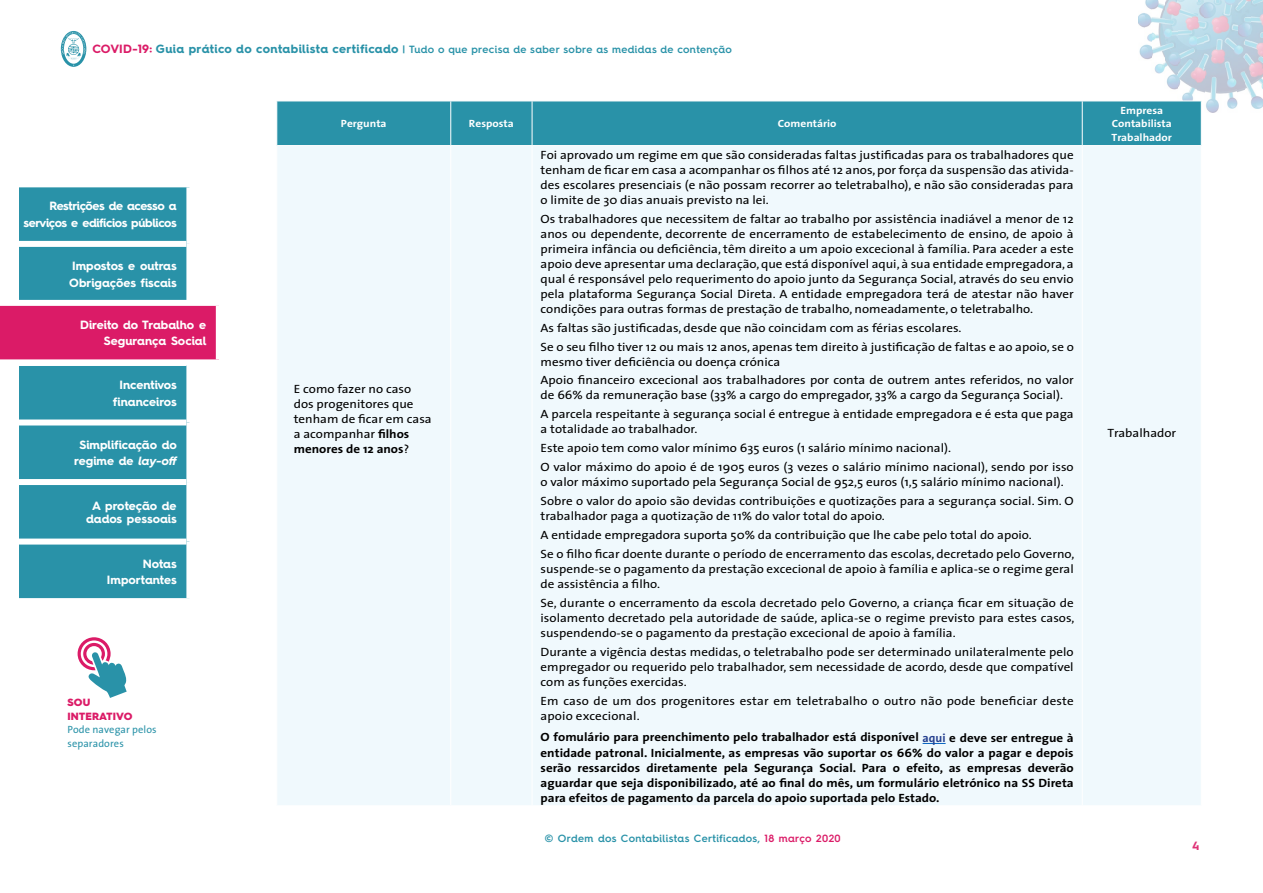
<style>
.page{position:relative;width:1263px;height:893px;background:#fff}
.page>*{position:absolute;margin:0;border:0;box-sizing:border-box;transform-origin:0 0}
.t1{font:12px/15px "The Sans";color:#000;scale:1.09 1}
.t2{font:700 12px/15px "The Sans";color:#000;text-align:justify;scale:1.09 1}
.t3{font:700 12px/16.5px "Hurme Geometric Sans 4";letter-spacing:-.005em;color:#fff;text-align:right}
.t4{font:700 12px/16.5px "Hurme Geometric Sans 4";letter-spacing:-.035em;color:#fff;text-align:right}
.t5{font:700 12px "Hurme Geometric Sans 4";color:#db1b67}
.t6{font:600 10.5px "Hurme Geometric Sans 4";letter-spacing:.03em;color:#2992a8}
.t7{font:700 10.5px/13.5px "The Sans";color:#fff;text-align:center;scale:1.09 1}
.t8{font:10.5px/13.5px "The Sans";letter-spacing:.01em;color:#2992a8}
.t9{font:900 10.5px/13.5px "Hurme Geometric Sans 4";letter-spacing:.02em;color:#db1b67}
.s1{font-weight:700;font-size:12px;color:#db1b67}
.s2{font-weight:700;font-size:12px}
.s3{font-style:italic}
.s4{font-weight:700}
.s5{color:#25408f}
.s6{color:#db1b67}
</style>
<div class="page">
<div style="left:19px;top:187px;width:167px;height:411px;background:#2992a8"></div>
<div style="left:0;top:241px;width:186px;height:6px;background:#fff"></div>
<div style="left:0;top:360px;width:186px;height:6px;background:#fff"></div>
<div style="left:0;top:419px;width:186px;height:6px;background:#fff"></div>
<div style="left:0;top:479px;width:186px;height:6px;background:#fff"></div>
<div style="left:0;top:539px;width:186px;height:6px;background:#fff"></div>
<svg style="left:78px;top:637px;width:49px;height:61px"></svg>
<img style="left:1204px;top:0;width:33px;height:113px">
<img style="left:1251px;top:0;width:12px;height:109px">
<img style="left:1178px;top:0;width:20px;height:101px">
<img style="left:1244px;top:0;width:7px;height:95px">
<img style="left:1164px;top:0;width:14px;height:90px">
<img style="left:1198px;top:0;width:6px;height:93px">
<img style="left:1237px;top:0;width:7px;height:92px">
<img style="left:1151px;top:0;width:13px;height:74px">
<img style="left:1139px;top:41px;width:12px;height:19px">
<img style="left:1145px;top:0;width:6px;height:41px">
<img style="left:1138px;top:13px;width:7px;height:15px">
<svg style="left:61px;top:31px;width:25px;height:36px"></svg>
<div style="left:277px;top:102px;width:924px;height:43px;background:#2992a8"></div>
<div style="left:277px;top:146px;width:924px;height:659px;background:#f0f9fd"></div>
<hr style="left:450px;top:146px;width:1px;height:659px;background:#fff">
<hr style="left:532px;top:146px;width:1px;height:659px;background:#fff">
<hr style="left:1082px;top:146px;width:1px;height:659px;background:#fff">
<hr style="left:450px;top:101px;width:1px;height:44px;background:#fff">
<hr style="left:532px;top:101px;width:1px;height:44px;background:#fff">
<hr style="left:1082px;top:101px;width:1px;height:44px;background:#fff">
<svg style="left:922px;top:743px;width:24px;height:1px"></svg>
<div style="left:0;top:303px;width:219px;height:59px;background:#db1b67"></div>
<div style="left:0;top:300px;width:222px;height:6px;background:#fff"></div>
<div style="left:216px;top:306px;width:6px;height:53px;background:#fff"></div>
<div style="left:0;top:359px;width:222px;height:6px;background:#fff"></div>
<p class="t6" style="left:92px;top:42px;width:641px"><span class="s1">COVID-19:</span> <span class="s2">Guia prático do contabilista certificado</span> | Tudo o que precisa de saber sobre as medidas de contenção</p>
<p class="t4" style="left:23px;top:198px;width:155px">Restrições de acesso a serviços e edifícios públicos</p>
<p class="t3" style="left:69px;top:257px;width:109px;text-align:left">Impostos e outras<br>Obrigações fiscais</p>
<p class="t3" style="left:51px;top:317px;width:128px">Direito do Trabalho e<br>Segurança Social</p>
<p class="t3" style="left:113px;top:376px;width:65px;text-align:center">Incentivos financeiros</p>
<p class="t3" style="left:74px;top:436px;width:105px;text-align:center">Simplificação do regime de <span class="s3">lay-off</span></p>
<p class="t3" style="left:86px;top:498px;width:92px;line-height:13.5px;text-align:center">A proteção de dados pessoais</p>
<p class="t3" style="left:107px;top:555px;width:71px">Notas<br>Importantes</p>
<p class="t3" style="left:80px;top:316px;width:128px">Direito do Trabalho e<br>Segurança Social</p>
<p class="t9" style="left:68px;top:695px;width:66px">SOU<br>INTERATIVO</p>
<p class="t8" style="left:68px;top:722px;width:91px">Pode navegar pelos separadores</p>
<p class="t7" style="left:341px;top:117px;width:43px">Pergunta</p>
<p class="t7" style="left:469px;top:117px;width:43px">Resposta</p>
<p class="t7" style="left:778px;top:117px;width:55px">Comentário</p>
<p class="t1" style="left:294px;top:381px;width:128px">E como fazer no caso dos progenitores que tenham de ficar em casa a acompanhar <span class="s4">filhos menores de 12 anos</span>?</p>
<p class="t1" style="left:541px;top:147px;width:491px;text-align:justify">Foi aprovado um regime em que são consideradas faltas justificadas para os trabalhadores que tenham de ficar em casa a acompanhar os filhos até 12 anos, por força da suspensão das ativida&shy;des escolares presenciais (e não possam recorrer ao teletrabalho), e não são consideradas para o limite de 30 dias anuais previsto na lei.</p>
<p class="t1" style="left:541px;top:211px;width:491px;text-align:justify">Os trabalhadores que necessitem de faltar ao trabalho por assistência inadiável a menor de 12 anos ou dependente, decorrente de encerramento de estabelecimento de ensino, de apoio à primeira infância ou deficiência, têm direito a um apoio excecional à família. Para aceder a este apoio deve apresentar uma declaração, que está disponível aqui, à sua entidade empregadora, a qual é responsável pelo requerimento do apoio junto da Segurança Social, através do seu envio pela plataforma Segurança Social Direta. A entidade empregadora terá de atestar não haver condições para outras formas de prestação de trabalho, nomeadamente, o teletrabalho.</p>
<p class="t1" style="left:541px;top:318px;width:491px;line-height:18.9px">As faltas são justificadas, desde que não coincidam com as férias escolares.<br>Se o seu filho tiver 12 ou mais 12 anos, apenas tem direito à justificação de faltas e ao apoio, se o</p>
<p class="t1" style="left:541px;top:352px;width:491px;line-height:18.9px">mesmo tiver deficiência ou doença crónica<br>Apoio financeiro excecional aos trabalhadores por conta de outrem antes referidos, no valor</p>
<p class="t1" style="left:541px;top:386px;width:491px;line-height:18.9px">de 66% da remuneração base (33% a cargo do empregador, 33% a cargo da Segurança Social).<br>A parcela respeitante à segurança social é entregue à entidade empregadora e é esta que paga</p>
<p class="t1" style="left:541px;top:419px;width:491px;line-height:18.9px">a totalidade ao trabalhador.<br>Este apoio tem como valor mínimo 635 euros (1 salário mínimo nacional).<br>O valor máximo do apoio é de 1905 euros (3 vezes o salário mínimo nacional), sendo por isso</p>
<p class="t1" style="left:541px;top:472px;width:491px;line-height:18.9px">o valor máximo suportado pela Segurança Social de 952,5 euros (1,5 salário mínimo nacional).<br>Sobre o valor do apoio são devidas contribuições e quotizações para a segurança social. Sim. O</p>
<p class="t1" style="left:541px;top:506px;width:491px;line-height:18.9px">trabalhador paga a quotização de 11% do valor total do apoio.<br>A entidade empregadora suporta 50% da contribuição que lhe cabe pelo total do apoio.<br>Se o filho ficar doente durante o período de encerramento das escolas, decretado pelo Governo,</p>
<p class="t1" style="left:541px;top:561px;width:491px">suspende-se o pagamento da prestação excecional de apoio à família e aplica-se o regime geral de assistência a filho.</p>
<p class="t1" style="left:541px;top:595px;width:491px;text-align:justify">Se, durante o encerramento da escola decretado pelo Governo, a criança ficar em situação de isolamento decretado pela autoridade de saúde, aplica-se o regime previsto para estes casos, suspendendo-se o pagamento da prestação excecional de apoio à família.</p>
<p class="t1" style="left:541px;top:644px;width:491px;text-align:justify">Durante a vigência destas medidas, o teletrabalho pode ser determinado unilateralmente pelo empregador ou requerido pelo trabalhador, sem necessidade de acordo, desde que compatível com as funções exercidas.</p>
<p class="t1" style="left:541px;top:693px;width:491px">Em caso de um dos progenitores estar em teletrabalho o outro não pode beneficiar deste apoio excecional.</p>
<p class="t2" style="left:541px;top:730px;width:491px">O fomulário para preenchimento pelo trabalhador está disponível <span class="s5">aqui</span> e deve ser entregue à entidade patronal. Inicialmente, as empresas vão suportar os 66% do valor a pagar e depois serão ressarcidos diretamente pela Segurança Social. Para o efeito, as empresas deverão aguardar que seja disponibilizado, até ao final do mês, um formulário eletrónico na SS Direta para efeitos de pagamento da parcela do apoio suportada pelo Estado.</p>
<p class="t6" style="left:545px;top:831px;width:297px">© Ordem dos Contabilistas Certificados, <span class="s6">18 março 2020</span></p>
<p class="t7" style="left:1111px;top:103px;width:57px">Empresa<br>Contabilista<br>Trabalhador</p>
<p class="t1" style="left:1107px;top:425px;width:65px">Trabalhador</p>
<p class="t5" style="left:1192px;top:837px;width:9px">4</p>
</div>
